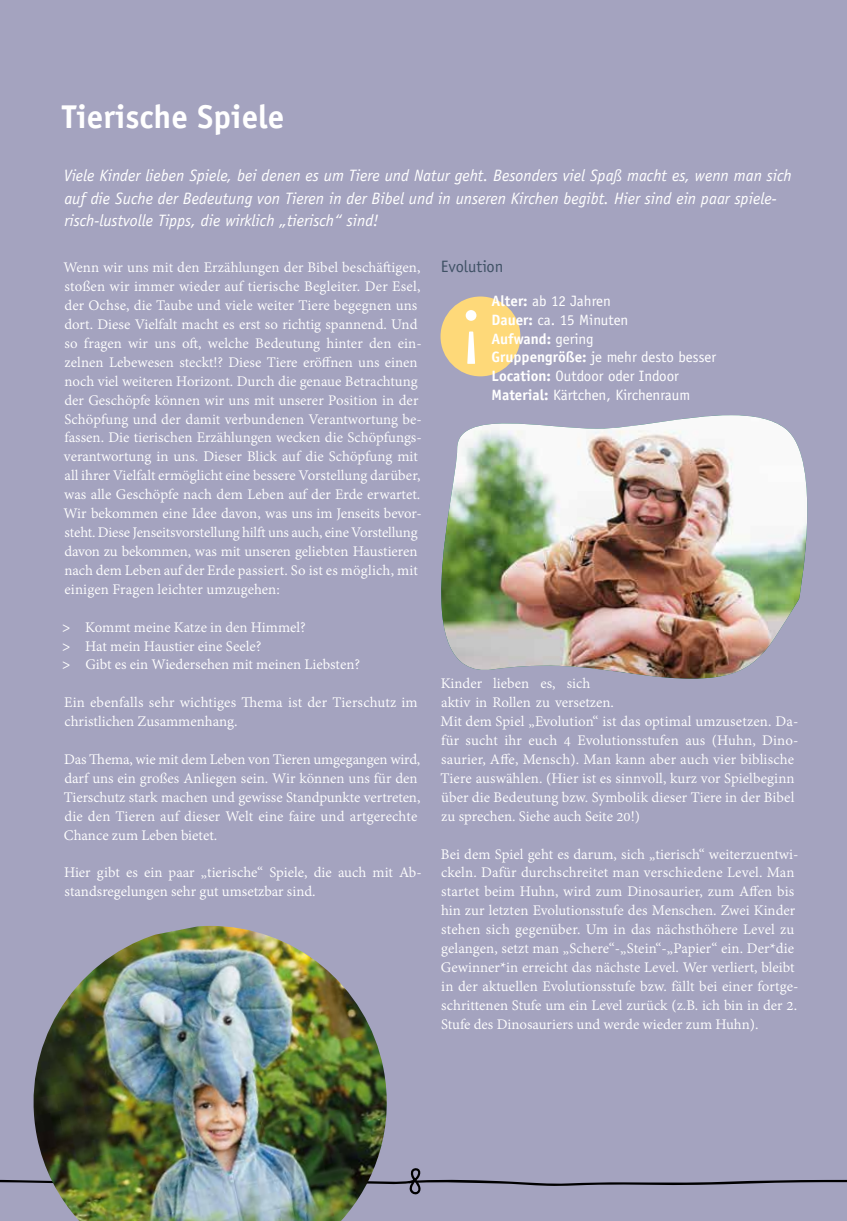
<style>
.page{position:relative;width:847px;height:1221px;background:#fff}
.page>*{position:absolute;margin:0;border:0;box-sizing:border-box;transform-origin:0 0}
.t1{font:700 33px "Officina Sans";color:#fff}
.t2{font:italic 16.5px/22.5px "Officina Sans";color:#fff}
.t3{font:16.5px "Officina Sans";color:#3f5165}
.t4{font:15.9px/18.9px "Adobe Devanagari";color:#fff}
.t5{font:15px/18.8px "Officina Sans";color:#fff}
.s1{font-weight:700}
</style>
<div class="page">
<div style="left:0;top:0;width:846px;height:1220px;background:#a4a3bf"></div>
<svg style="left:0;top:1168px;width:846px;height:26px"></svg>
<div style="left:440px;top:296px;width:80px;height:80px;background:#fed979;border-radius:50%"></div>
<svg style="left:465px;top:310px;width:11px;height:54px"></svg>
<img style="left:441px;top:415px;width:367px;height:264px">
<img style="left:20px;top:925px;width:374px;height:295px">
<h1 class="t1" style="left:62px;top:96px;width:224px">Tierische Spiele</h1>
<p class="t2" style="left:64px;top:164px;width:729px">Viele Kinder lieben Spiele, bei denen es um Tiere und Natur geht. Besonders viel Spaß macht es, wenn man sich auf die Suche der Bedeutung von Tieren in der Bibel und in unseren Kirchen begibt. Hier sind ein paar spiele&shy;risch-lustvolle Tipps, die wirklich „tierisch“ sind!</p>
<p class="t4" style="left:63px;top:259px;width:359px">Wenn wir uns mit den Erzählungen der Bibel beschäftigen, stoßen wir immer wieder auf tierische Begleiter. Der Esel, der Ochse, die Taube und viele weiter Tiere begegnen uns dort. Diese Vielfalt macht es erst so richtig spannend. Und so fragen wir uns oft, welche Bedeutung hinter den ein&shy;zelnen Lebewesen steckt!? Diese Tiere eröffnen uns einen noch viel weiteren Horizont. Durch die genaue Betrachtung der Geschöpfe können wir uns mit unserer Position in der Schöpfung und der damit verbundenen Verantwortung be&shy;fassen. Die tierischen Erzählungen wecken die Schöpfungs&shy;verantwortung in uns. Dieser Blick auf die Schöpfung mit all ihrer Vielfalt ermöglicht eine bessere Vorstellung darüber, was alle Geschöpfe nach dem Leben auf der Erde erwartet.<br>Wir bekommen eine Idee davon, was uns im Jenseits bevor&shy;steht. Diese Jenseitsvorstellung hilft uns auch, eine Vorstellung davon zu bekommen, was mit unseren geliebten Haustieren nach dem Leben auf der Erde passiert. So ist es möglich, mit einigen Fragen leichter umzugehen:</p>
<p class="t4" style="left:62px;top:618px;width:299px"><span class="s1">&gt;</span> Kommt meine Katze in den Himmel?<br><span class="s1">&gt;</span> Hat mein Haustier eine Seele?<br><span class="s1">&gt;</span> Gibt es ein Wiedersehen mit meinen Liebsten?</p>
<p class="t4" style="left:64px;top:694px;width:355px">Ein ebenfalls sehr wichtiges Thema ist der Tierschutz im christlichen Zusammenhang.</p>
<p class="t4" style="left:64px;top:751px;width:358px">Das Thema, wie mit dem Leben von Tieren umgegangen wird, darf uns ein großes Anliegen sein. Wir können uns für den Tierschutz stark machen und gewisse Standpunkte vertreten, die den Tieren auf dieser Welt eine faire und artgerechte Chance zum Leben bietet.</p>
<p class="t4" style="left:64px;top:864px;width:359px">Hier gibt es ein paar „tierische“ Spiele, die auch mit Ab&shy;standsregelungen sehr gut umsetzbar sind.</p>
<p class="t3" style="left:440px;top:257px;width:64px">Evolution</p>
<p class="t5" style="left:491px;top:291px;width:226px"><span class="s1">Alter:</span> ab 12 Jahren<br><span class="s1">Dauer:</span> ca. 15 Minuten<br><span class="s1">Aufwand:</span> gering<br><span class="s1">Gruppengröße:</span> je mehr desto besser<br><span class="s1">Location:</span> Outdoor oder Indoor<br><span class="s1">Material:</span> Kärtchen, Kirchenraum</p>
<p class="t4" style="left:440px;top:675px;width:359px">Kinder lieben es, sich<br>aktiv in Rollen zu versetzen.<br>Mit dem Spiel „Evolution“ ist das optimal umzusetzen. Da&shy;für sucht ihr euch 4 Evolutionsstufen aus (Huhn, Dino&shy;saurier, Affe, Mensch). Man kann aber auch vier biblische Tiere auswählen. (Hier ist es sinnvoll, kurz vor Spielbeginn über die Bedeutung bzw. Symbolik dieser Tiere in der Bibel zu sprechen. Siehe auch Seite 20!)</p>
<p class="t4" style="left:440px;top:845px;width:359px">Bei dem Spiel geht es darum, sich „tierisch“ weiterzuentwi&shy;ckeln. Dafür durchschreitet man verschiedene Level. Man startet beim Huhn, wird zum Dinosaurier, zum Affen bis hin zur letzten Evolutionsstufe des Menschen. Zwei Kinder stehen sich gegenüber. Um in das nächsthöhere Level zu gelangen, setzt man „Schere“-„Stein“-„Papier“ ein. Der*die Gewinner*in erreicht das nächste Level. Wer verliert, bleibt in der aktuellen Evolutionsstufe bzw. fällt bei einer fortge&shy;schrittenen Stufe um ein Level zurück (z.B. ich bin in der 2.<br>Stufe des Dinosauriers und werde wieder zum Huhn).</p>
</div>
